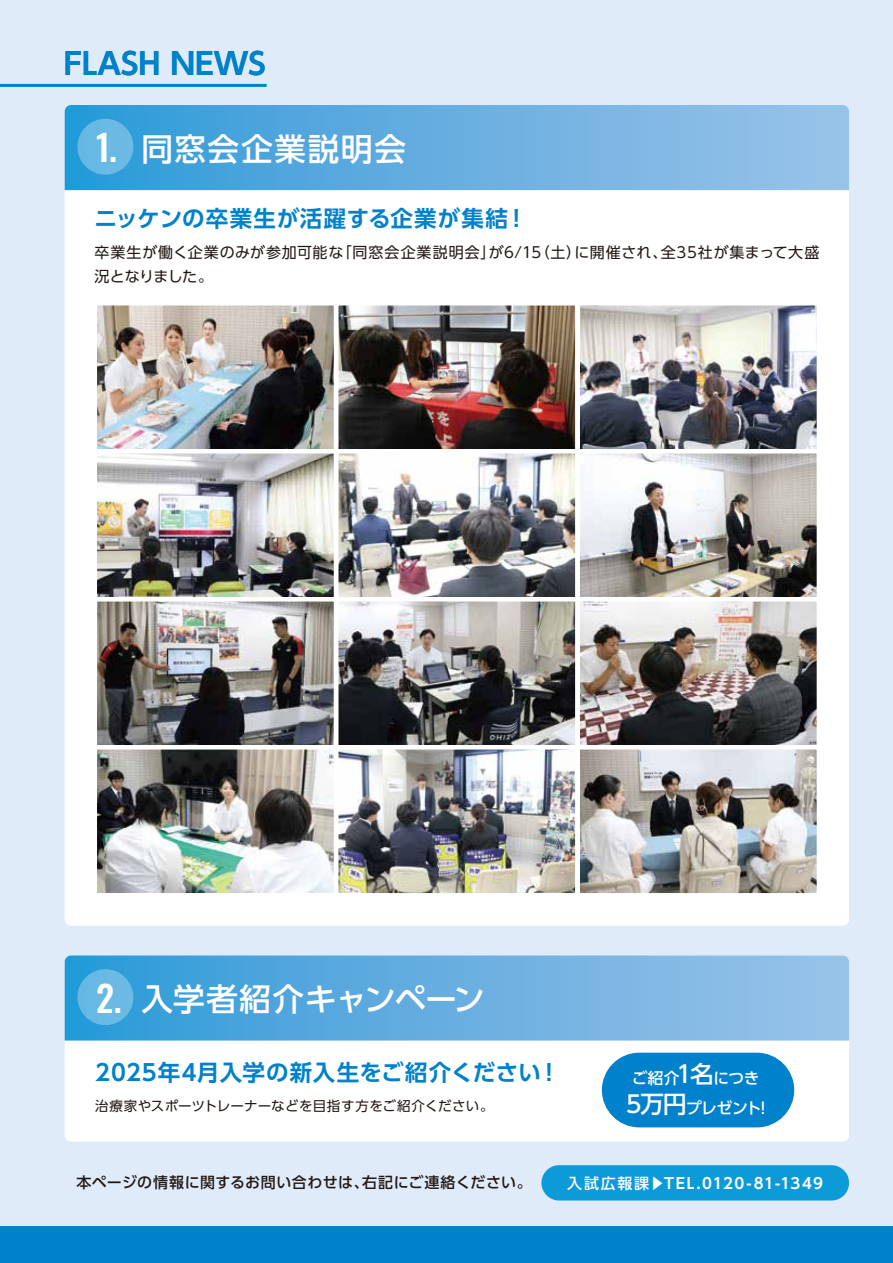
<style>
.page{position:relative;width:893px;height:1263px;background:#dfebf8}
.page>*{position:absolute;margin:0;border:0;box-sizing:border-box;transform-origin:0 0}
.t1{font:500 31.5px "UD Shin Go Pro";letter-spacing:-.01em;color:#fff}
.t2{font:500 31.5px "UD Shin Go Pro";letter-spacing:.045em;color:#fff}
.t3{font:700 30px "UD Shin Go Pro De";color:#0081cc}
.t4{font:700 22.5px "UD Shin Go Pro De";letter-spacing:.035em;color:#0081cc}
.t5{font:500 15.75px/29.7px "UD Shin Go Pro";letter-spacing:-.025em;color:#fff;text-align:center}
.t6{font:15px/24px "UD Shin Go Pro";letter-spacing:.04em;color:#221815}
.t7{font:500 15px "UD Shin Go Pro";letter-spacing:.025em;color:#221815}
.t8{font:700 15px "UD Shin Go Pro De";letter-spacing:.09em;color:#fff}
.t9{font:13.5px "UD Shin Go Pro";letter-spacing:.02em;color:#221815}
.s1{font-family:"Oswald";font-weight:400;font-size:36px}
.s2{font-size:23.55px}
.s3{font-family:"UD Shin Go Pro";font-weight:500}
</style>
<div class="page">
<div style="left:65px;top:105px;width:784px;height:821px;background:#fff;border-radius:6px"></div>
<div style="left:65px;top:955px;width:784px;height:187px;background:#fff;border-radius:6px"></div>
<img style="left:98px;top:306px;width:718px;height:438px">
<div style="left:93px;top:301px;width:245px;height:152px;border:4px solid #fff"></div>
<div style="left:334px;top:301px;width:246px;height:152px;border:4px solid #fff"></div>
<div style="left:575px;top:301px;width:246px;height:152px;border:4px solid #fff"></div>
<div style="left:93px;top:449px;width:245px;height:152px;border:4px solid #fff"></div>
<div style="left:334px;top:449px;width:246px;height:152px;border:4px solid #fff"></div>
<div style="left:575px;top:449px;width:246px;height:152px;border:4px solid #fff"></div>
<div style="left:93px;top:597px;width:245px;height:152px;border:4px solid #fff"></div>
<div style="left:334px;top:597px;width:246px;height:152px;border:4px solid #fff"></div>
<div style="left:575px;top:597px;width:246px;height:152px;border:4px solid #fff"></div>
<img style="left:98px;top:750px;width:235px;height:142px">
<div style="left:93px;top:745px;width:245px;height:152px;border:4px solid #fff"></div>
<img style="left:339px;top:750px;width:477px;height:142px">
<div style="left:334px;top:745px;width:246px;height:152px;border:4px solid #fff"></div>
<div style="left:575px;top:745px;width:246px;height:152px;border:4px solid #fff"></div>
<div style="left:541px;top:1165px;width:308px;height:35px;background:#0d9ad8;border-radius:18px"></div>
<div style="left:0;top:1226px;width:893px;height:37px;background:#0081cc"></div>
<hr style="left:0;top:84px;width:267px;height:3px;background:#0081cc">
<svg style="left:65px;top:105px;width:784px;height:85px;background:#67afe0"></svg>
<div style="left:77px;top:119px;width:56px;height:56px;background:#68bae4;border-radius:50%"></div>
<svg style="left:65px;top:955px;width:784px;height:85px;background:#68afe0"></svg>
<div style="left:77px;top:969px;width:56px;height:56px;background:#68bae4;border-radius:50%"></div>
<div style="left:602px;top:1053px;width:192px;height:74px;background:#0081cc;border-radius:37px"></div>
<h2 class="t3" style="left:64px;top:39px;width:204px">FLASH NEWS</h2>
<h1 class="t2" style="left:96px;top:123px;width:311px"><span class="s1">1.</span> 同窓会企業説明会</h1>
<h3 class="t4" style="left:94px;top:200px;width:435px">ニッケンの卒業生が活躍する企業が集結！</h3>
<p class="t6" style="left:94px;top:240px;width:726px">卒業生が働く企業のみが参加可能な「同窓会企業説明会」が6/15（土）に開催され、全35社が集まって大盛況となりました。</p>
<h1 class="t1" style="left:96px;top:974px;width:390px"><span class="s1">2.</span> 入学者紹介キャンペーン</h1>
<h3 class="t4" style="left:95px;top:1054px;width:467px">2025年4月入学の新入生をご紹介ください！</h3>
<p class="t9" style="left:95px;top:1095px;width:400px">治療家やスポーツトレーナーなどを目指す方をご紹介ください。</p>
<p class="t5" style="left:626px;top:1062px;width:141px">ご紹介<span class="s2">1名</span>につき<br><span class="s2">5万円</span>プレゼント!</p>
<p class="t7" style="left:77px;top:1170px;width:457px">本ページの情報に関するお問い合わせは、右記にご連絡ください。</p>
<p class="t8" style="left:567px;top:1171px;width:257px"><span class="s3">入試広報課▶</span>TEL.0120-81-1349</p>
</div>
